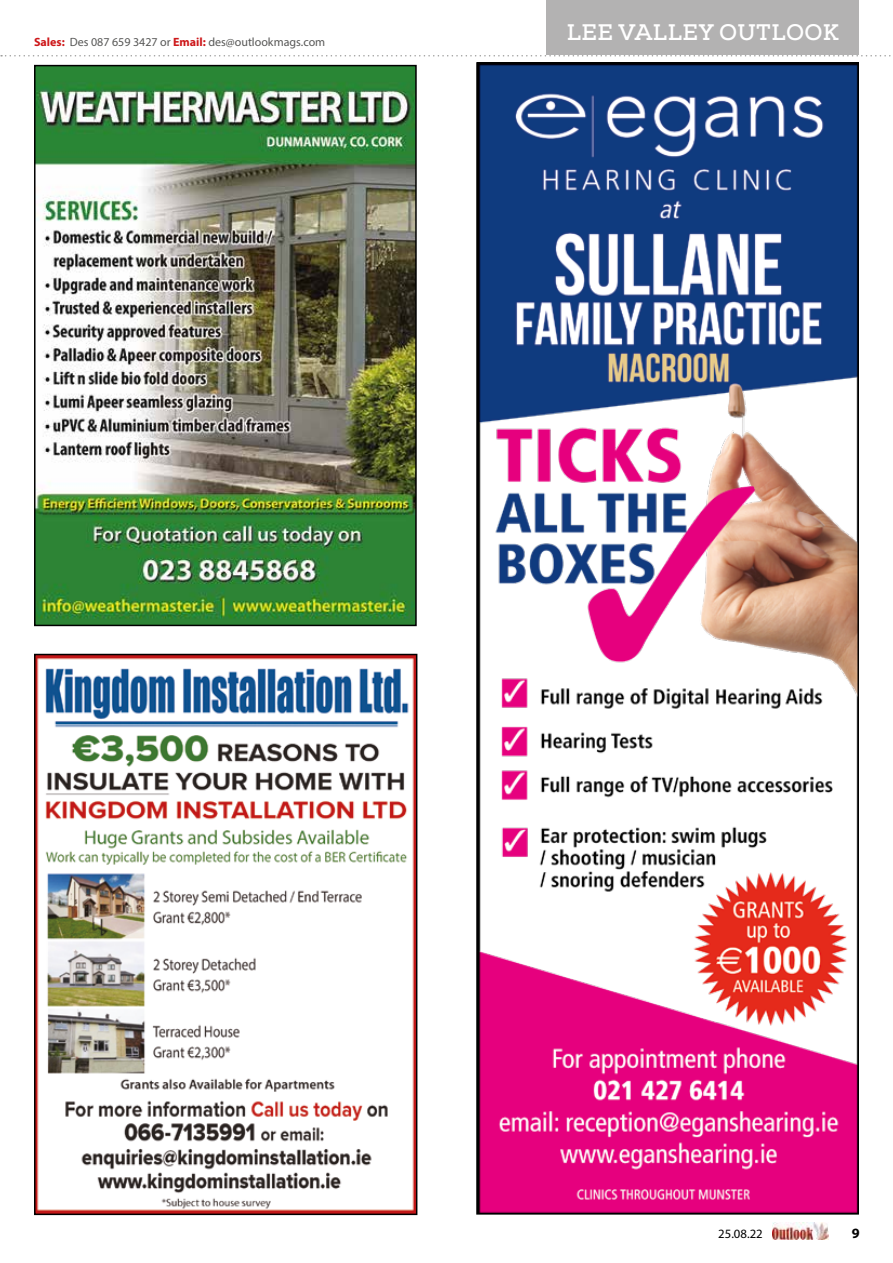
<style>
.page{position:relative;width:893px;height:1263px;background:#fff}
.page>*{position:absolute;margin:0;border:0;box-sizing:border-box;transform-origin:0 0}
.t1{font:22.5px "Nexa Slab Bold FREE";letter-spacing:.015em;color:#fff}
.t2{font:700 14.25px "Myriad Pro";color:#000}
.t3{font:12.75px "Myriad Pro";color:#000}
.t4{font:12px "Myriad Pro";color:#575756}
.s1{font-weight:700;color:#cd1719}
</style>
<div class="page">
<img style="left:772px;top:1223px;width:57px;height:17px">
<svg style="left:1px;top:55px;width:890px;height:2px"></svg>
<div style="left:546px;top:0;width:313px;height:55px;background:#b3b2b2"></div>
<img style="left:37px;top:657px;width:377px;height:555px">
<div style="left:34px;top:654px;width:383px;height:561px;border:2px solid #000"></div>
<img style="left:479px;top:65px;width:377px;height:1146px">
<div style="left:476px;top:62px;width:383px;height:1152px;border:2px solid #000"></div>
<img style="left:37px;top:68px;width:377px;height:555px">
<div style="left:34px;top:65px;width:383px;height:561px;border:2px solid #000"></div>
<p class="t4" style="left:34px;top:35px;width:293px"><span class="s1">Sales:</span> Des 087 659 3427 or <span class="s1">Email:</span> des@outlookmags.com</p>
<h1 class="t1" style="left:567px;top:18px;width:274px">LEE VALLEY OUTLOOK</h1>
<p class="t3" style="left:718px;top:1226px;width:46px">25.08.22</p>
<p class="t2" style="left:852px;top:1224px;width:9px">9</p>
</div>
